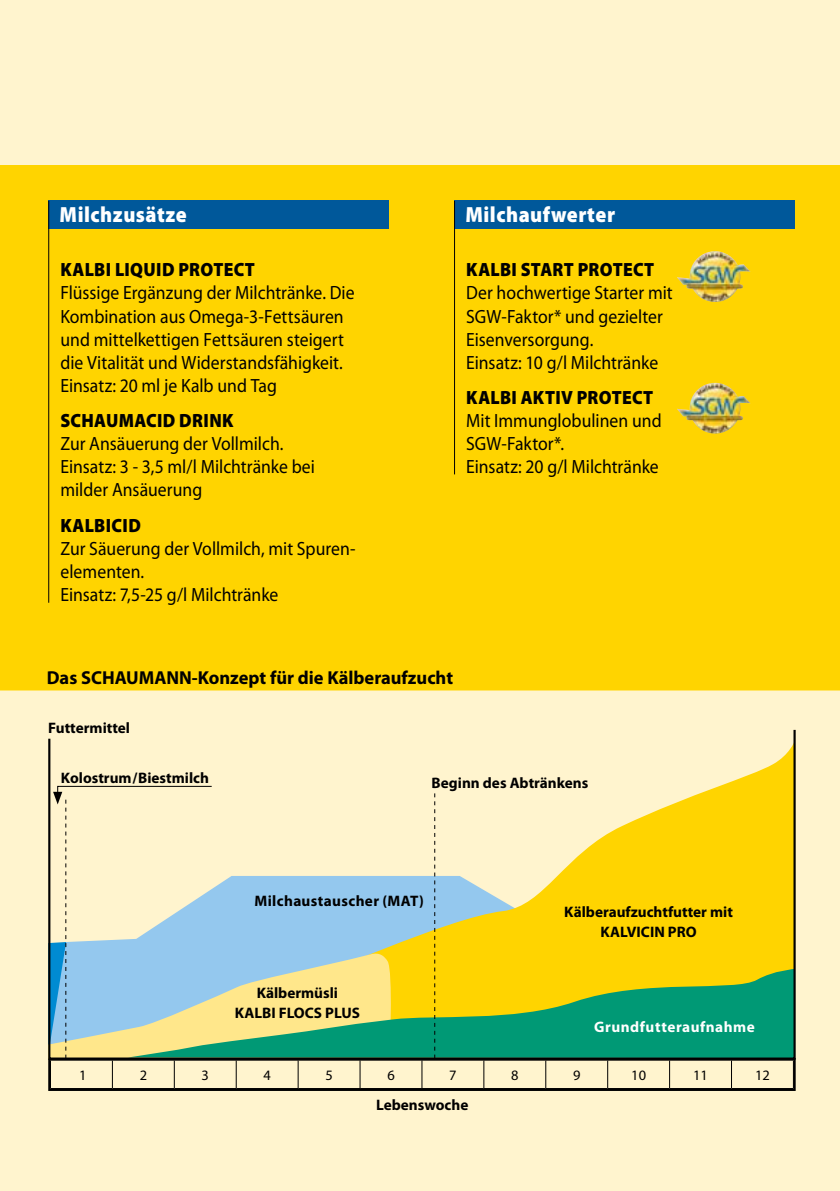
<style>
.page{position:relative;width:840px;height:1191px;background:#fff}
.page>*{position:absolute;margin:0;border:0;box-sizing:border-box;transform-origin:0 0}
.t1{font:900 22px "Myriad Pro";letter-spacing:.025em;color:#fff;scale:.92 1}
.t2{font:19.2px/23px "Myriad Pro";color:#000;scale:.92 1}
.t3{font:900 19.2px "Myriad Pro";letter-spacing:.015em;color:#000;scale:.92 1}
.t4{font:700 18.8px "Myriad Pro";color:#000}
.t5{font:700 15.2px/20px "Myriad Pro";color:#000;text-align:center}
.t6{font:700 15.2px "Myriad Pro";letter-spacing:.025em;color:#000}
.t7{font:700 15.2px "Myriad Pro";letter-spacing:.035em;color:#fff}
.t8{font:14.4px "Myriad Pro";color:#000}
</style>
<div class="page">
<div style="left:0;top:0;width:839px;height:1191px;background:#ffd400"></div>
<div style="left:0;top:0;width:839px;height:164px;background:#fff4ce"></div>
<div style="left:0;top:690px;width:839px;height:501px;background:#fff4ce"></div>
<div style="left:48px;top:201px;width:340px;height:28px;background:#00589a"></div>
<hr style="left:48px;top:201px;width:1px;height:402px;background:#000">
<div style="left:454px;top:201px;width:340px;height:28px;background:#00589a"></div>
<hr style="left:454px;top:201px;width:1px;height:273px;background:#000">
<img style="left:696px;top:251px;width:18px;height:9px">
<img style="left:696px;top:383px;width:18px;height:8px">
<svg style="left:421px;top:1061px;width:1px;height:27px"></svg>
<svg style="left:483px;top:1061px;width:1px;height:27px"></svg>
<svg style="left:545px;top:1061px;width:1px;height:27px"></svg>
<svg style="left:607px;top:1061px;width:1px;height:27px"></svg>
<svg style="left:669px;top:1061px;width:1px;height:27px"></svg>
<svg style="left:730px;top:1061px;width:1px;height:27px"></svg>
<div style="left:48px;top:1058px;width:747px;height:33px;border:2px solid #000"></div>
<svg style="left:48px;top:1060px;width:345px;height:28px;background:#f3e8c4"></svg>
<svg style="left:47px;top:727px;width:749px;height:333px"></svg>
<svg style="left:434px;top:793px;width:1px;height:265px"></svg>
<p class="t1" style="left:60px;top:200px;width:140px">Milchzusätze</p>
<p class="t1" style="left:465px;top:200px;width:164px">Milchaufwerter</p>
<p class="t3" style="left:60px;top:257px;width:213px">KALBI LIQUID PROTECT</p>
<p class="t2" style="left:60px;top:281px;width:321px">Flüssige Ergänzung der Milchtränke. Die Kombination aus Omega-3-Fettsäuren und mittelkettigen Fettsäuren steigert die Vitalität und Widerstandsfähigkeit.<br>Einsatz: 20 ml je Kalb und Tag</p>
<p class="t3" style="left:60px;top:408px;width:190px">SCHAUMACID DRINK</p>
<p class="t2" style="left:60px;top:432px;width:278px">Zur Ansäuerung der Vollmilch.<br>Einsatz: 3 - 3,5 ml/l Milchtränke bei milder Ansäuerung</p>
<p class="t3" style="left:60px;top:512px;width:89px">KALBICID</p>
<p class="t2" style="left:60px;top:536px;width:322px">Zur Säuerung der Vollmilch, mit Spuren&shy;elementen.<br>Einsatz: 7,5-25 g/l Milchtränke</p>
<p class="t3" style="left:466px;top:257px;width:206px">KALBI START PROTECT</p>
<p class="t2" style="left:466px;top:281px;width:226px">Der hochwertige Starter mit<br>SGW-Faktor* und gezielter<br>Eisenversorgung.<br>Einsatz: 10 g/l Milchtränke</p>
<p class="t3" style="left:466px;top:385px;width:205px">KALBI AKTIV PROTECT</p>
<p class="t2" style="left:466px;top:409px;width:214px">Mit Immunglobulinen und<br>SGW-Faktor*.<br>Einsatz: 20 g/l Milchtränke</p>
<p class="t4" style="left:47px;top:665px;width:407px">Das SCHAUMANN-Konzept für die Kälberaufzucht</p>
<p class="t5" style="left:48px;top:717px;width:83px">Futtermittel</p>
<p class="t5" style="left:61px;top:767px;width:149px">Kolostrum/Biestmilch</p>
<p class="t5" style="left:431px;top:772px;width:158px">Beginn des Abtränkens</p>
<p class="t6" style="left:254px;top:891px;width:171px">Milchaustauscher (MAT)</p>
<p class="t5" style="left:235px;top:982px;width:126px">Kälbermüsli<br>KALBI FLOCS PLUS</p>
<p class="t5" style="left:564px;top:901px;width:170px">Kälberaufzuchtfutter mit<br>KALVICIN PRO</p>
<p class="t7" style="left:594px;top:1017px;width:162px">Grundfutteraufnahme</p>
<p class="t8" style="left:79px;top:1066px;width:9px">1</p>
<p class="t8" style="left:140px;top:1066px;width:9px">2</p>
<p class="t8" style="left:201px;top:1066px;width:9px">3</p>
<p class="t8" style="left:263px;top:1066px;width:9px">4</p>
<p class="t8" style="left:325px;top:1066px;width:9px">5</p>
<p class="t8" style="left:387px;top:1066px;width:9px">6</p>
<p class="t8" style="left:449px;top:1066px;width:9px">7</p>
<p class="t8" style="left:511px;top:1066px;width:9px">8</p>
<p class="t8" style="left:572px;top:1066px;width:9px">9</p>
<p class="t8" style="left:631px;top:1066px;width:16px">10</p>
<p class="t8" style="left:692px;top:1066px;width:16px">11</p>
<p class="t8" style="left:754px;top:1066px;width:16px">12</p>
<p class="t5" style="left:376px;top:1094px;width:94px">Lebenswoche</p>
</div>
